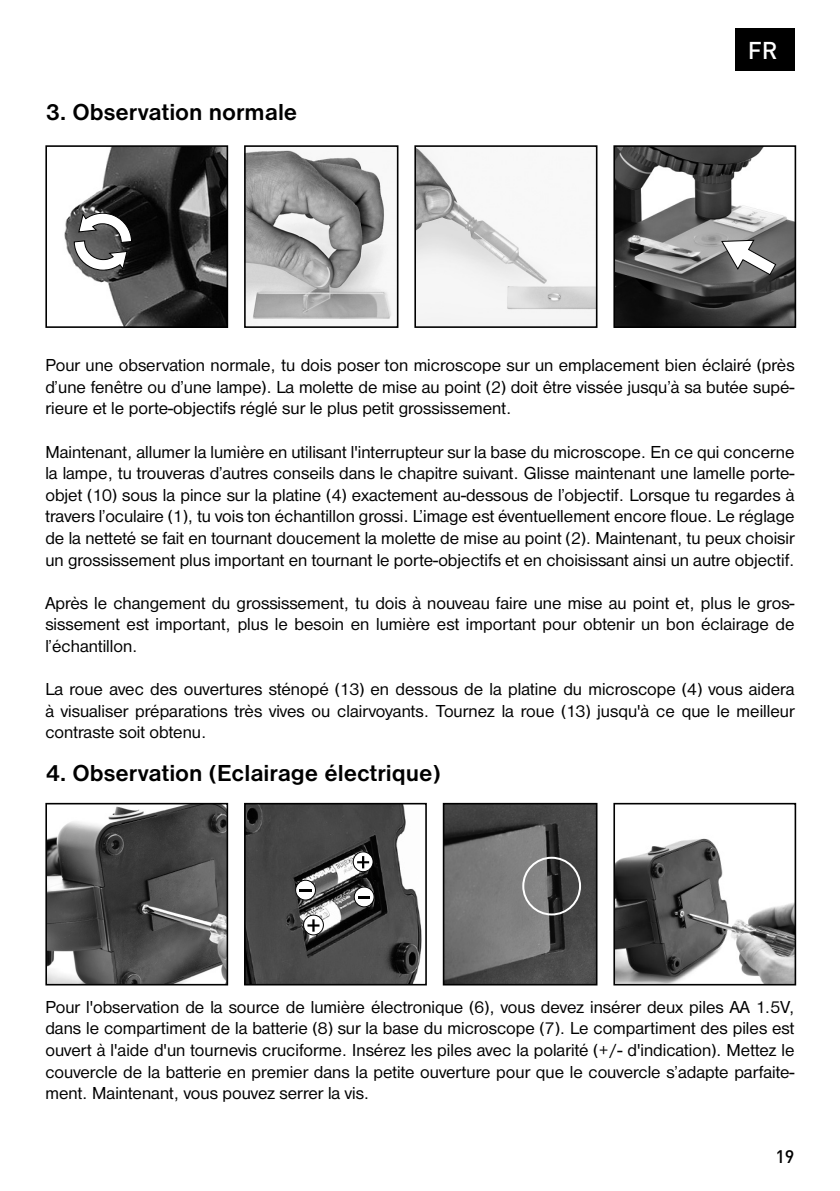
<style>
.page{position:relative;width:840px;height:1191px;background:#fff}
.page>*{position:absolute;margin:0;border:0;box-sizing:border-box;transform-origin:0 0}
.t1{font:700 24px "Nimbus San D";color:#000}
.t2{font:500 24px "DIN";color:#fff}
.t3{font:18px/21.6px "Nimbus San D";color:#000;text-align:justify}
.t4{font:500 18px "DIN";color:#000}
</style>
<div class="page">
<div style="left:735px;top:28px;width:59px;height:43px;background:#000"></div>
<img style="left:247px;top:150px;width:145px;height:169px">
<div style="left:244px;top:145px;width:154px;height:183px;border:2px solid #000"></div>
<img style="left:417px;top:148px;width:177px;height:177px">
<div style="left:414px;top:145px;width:183px;height:183px;border:2px solid #000"></div>
<img style="left:64px;top:148px;width:161px;height:177px">
<div style="left:45px;top:145px;width:183px;height:183px;border:2px solid #000"></div>
<svg style="left:73px;top:212px;width:59px;height:59px"></svg>
<img style="left:616px;top:148px;width:176px;height:177px">
<div style="left:613px;top:145px;width:182px;height:183px;border:2px solid #000"></div>
<svg style="left:720px;top:239px;width:56px;height:37px"></svg>
<img style="left:48px;top:806px;width:177px;height:176px">
<div style="left:45px;top:803px;width:183px;height:182px;border:2px solid #000"></div>
<img style="left:616px;top:838px;width:176px;height:144px">
<div style="left:613px;top:803px;width:182px;height:182px;border:2px solid #000"></div>
<img style="left:445px;top:806px;width:149px;height:176px">
<div style="left:442px;top:803px;width:155px;height:182px;border:2px solid #000"></div>
<div style="left:522px;top:856px;width:58px;height:59px;border:2px solid #fff;border-radius:50%"></div>
<img style="left:247px;top:806px;width:175px;height:176px">
<div style="left:244px;top:803px;width:182px;height:182px;border:2px solid #000"></div>
<svg style="left:353px;top:852px;width:20px;height:19px"></svg>
<div style="left:352px;top:851px;width:21px;height:21px;border:1px solid #000;border-radius:50%"></div>
<svg style="left:357px;top:856px;width:12px;height:12px"></svg>
<svg style="left:295px;top:880px;width:20px;height:20px"></svg>
<div style="left:295px;top:879px;width:21px;height:21px;border:1px solid #000;border-radius:50%"></div>
<svg style="left:299px;top:889px;width:12px;height:2px"></svg>
<svg style="left:303px;top:915px;width:20px;height:20px"></svg>
<div style="left:303px;top:914px;width:21px;height:21px;border:1px solid #000;border-radius:50%"></div>
<svg style="left:307px;top:919px;width:12px;height:12px"></svg>
<svg style="left:354px;top:887px;width:20px;height:20px"></svg>
<div style="left:353px;top:886px;width:21px;height:21px;border:1px solid #000;border-radius:50%"></div>
<svg style="left:358px;top:896px;width:12px;height:2px"></svg>
<h1 class="t1" style="left:45px;top:99px;width:253px">3. Observation normale</h1>
<h1 class="t2" style="left:747px;top:35px;width:31px">FR</h1>
<p class="t3" style="left:45px;top:354px;width:750px">Pour une observation normale, tu dois poser ton microscope sur un emplacement bien éclairé (près d’une fenêtre ou d’une lampe). La molette de mise au point (2) doit être vissée jusqu’à sa butée supé&shy;rieure et le porte-objectifs réglé sur le plus petit grossissement.</p>
<p class="t3" style="left:45px;top:441px;width:750px">Maintenant, allumer la lumière en utilisant l'interrupteur sur la base du microscope. En ce qui concerne la lampe, tu trouveras d’autres conseils dans le chapitre suivant. Glisse maintenant une lamelle porte&shy;objet (10) sous la pince sur la platine (4) exactement au-dessous de l’objectif. Lorsque tu regardes à travers l’oculaire (1), tu vois ton échantillon grossi. L’image est éventuellement encore floue. Le réglage de la netteté se fait en tournant doucement la molette de mise au point (2). Maintenant, tu peux choisir un grossissement plus important en tournant le porte-objectifs et en choisissant ainsi un autre objectif.</p>
<p class="t3" style="left:45px;top:592px;width:750px">Après le changement du grossissement, tu dois à nouveau faire une mise au point et, plus le gros&shy;sissement est important, plus le besoin en lumière est important pour obtenir un bon éclairage de l’échantillon.</p>
<p class="t3" style="left:45px;top:678px;width:750px">La roue avec des ouvertures sténopé (13) en dessous de la platine du microscope (4) vous aidera à visualiser préparations très vives ou clairvoyants. Tournez la roue (13) jusqu'à ce que le meilleur contraste soit obtenu.</p>
<h1 class="t1" style="left:45px;top:759px;width:397px">4. Observation (Eclairage électrique)</h1>
<p class="t3" style="left:45px;top:996px;width:750px">Pour l'observation de la source de lumière électronique (6), vous devez insérer deux piles AA 1.5V, dans le compartiment de la batterie (8) sur la base du microscope (7). Le compartiment des piles est ouvert à l'aide d'un tournevis cruciforme. Insérez les piles avec la polarité (+/- d'indication). Mettez le couvercle de la batterie en premier dans la petite ouverture pour que le couvercle s’adapte parfaite&shy;ment. Maintenant, vous pouvez serrer la vis.</p>
<p class="t4" style="left:775px;top:1144px;width:21px">19</p>
</div>
